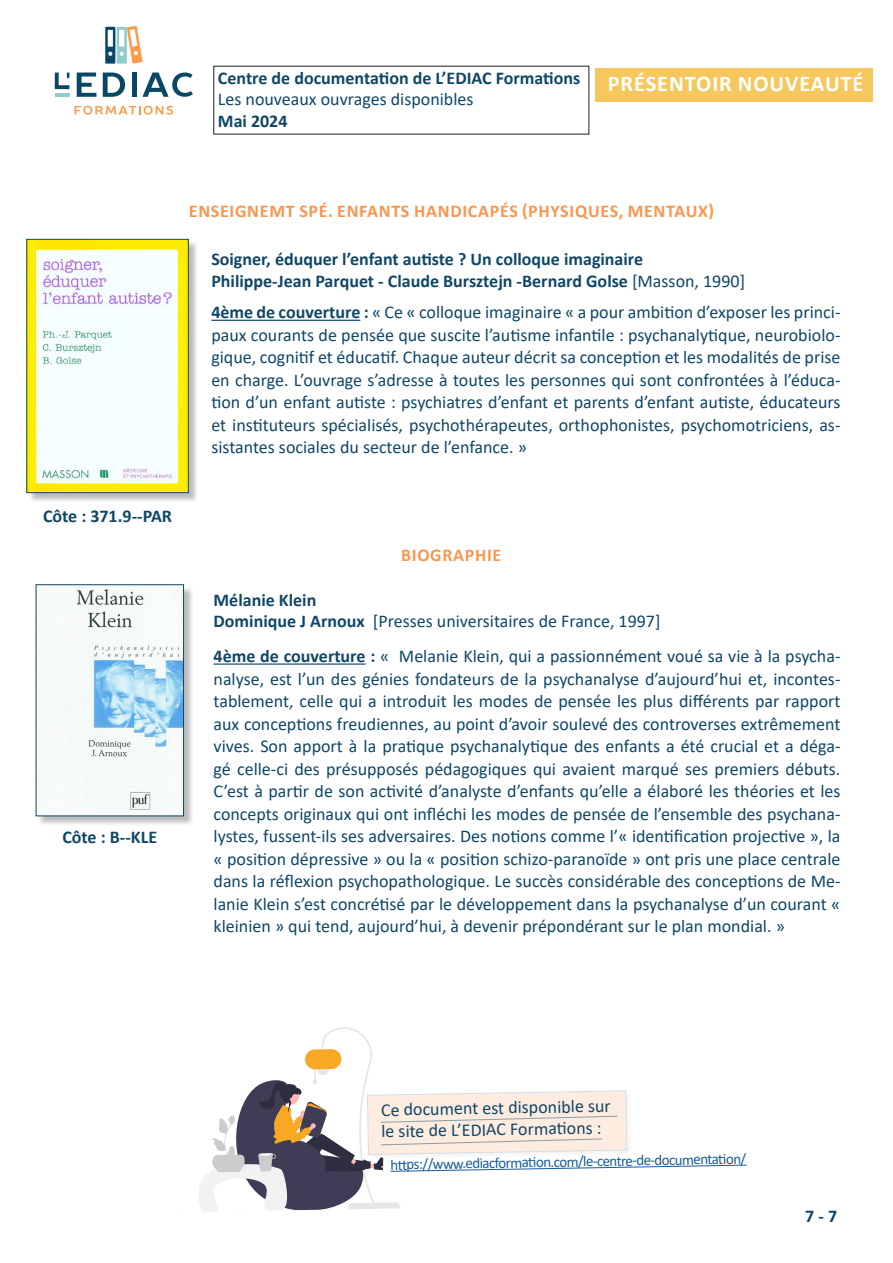
<style>
.page{position:relative;width:893px;height:1263px;background:#fff}
.page>*{position:absolute;margin:0;border:0;box-sizing:border-box;transform-origin:0 0}
.t1{font:700 22.5px "Calibri";letter-spacing:.04em;color:#fff}
.t2{font:18px/22.5px "Calibri";color:#0f4767;text-align:justify}
.t3{font:700 18px "Calibri";color:#104767}
.t4{font:18px/21.6px "Calibri";color:#104767}
.t5{font:700 18px "Calibri";letter-spacing:.04em;color:#f7974f}
.t6{font:700 18px "Calibri";color:#0f4767}
.t7{font:15px "Calibri";color:#175d9e}
.s1{font-weight:400}
.s2{font-weight:700;color:#104767}
.s3{font-weight:700}
</style>
<div class="page">
<div style="left:28px;top:240px;width:171px;height:263px;background:#231f20;opacity:.3"></div>
<img style="left:29px;top:241px;width:158px;height:250px">
<div style="left:27px;top:239px;width:162px;height:254px;border:1px solid #0f4767"></div>
<hr style="left:211px;top:320px;width:149px;height:1px;background:#104767">
<svg style="left:75px;top:106px;width:98px;height:9px"></svg>
<svg style="left:77px;top:73px;width:19px;height:24px"></svg>
<svg style="left:103px;top:73px;width:22px;height:24px"></svg>
<div style="left:132px;top:73px;width:5px;height:24px;background:#0a4766"></div>
<svg style="left:142px;top:73px;width:51px;height:24px"></svg>
<hr style="left:55px;top:93px;width:14px;height:4px;background:#8fcccc">
<svg style="left:55px;top:73px;width:4px;height:12px"></svg>
<svg style="left:55px;top:85px;width:14px;height:4px"></svg>
<svg style="left:105px;top:26px;width:37px;height:38px"></svg>
<div style="left:37px;top:586px;width:157px;height:241px;background:#231f20;opacity:.3"></div>
<img style="left:38px;top:586px;width:144px;height:228px">
<div style="left:36px;top:584px;width:148px;height:232px;border:1px solid #0f4767"></div>
<hr style="left:214px;top:663px;width:152px;height:2px;background:#104767">
<div style="left:596px;top:68px;width:277px;height:34px;background:#f6c75d"></div>
<svg style="left:199px;top:1027px;width:548px;height:184px"></svg>
<p class="t6" style="left:218px;top:65px;width:364px">Centre de documentation de L’EDIAC Formations</p>
<p class="t2" style="left:218px;top:87px;width:257px">Les nouveaux ouvrages disponibles</p>
<p class="t6" style="left:218px;top:108px;width:71px">Mai 2024</p>
<p class="t1" style="left:608px;top:68px;width:257px">PRÉSENTOIR NOUVEAUTÉ</p>
<p class="t5" style="left:189px;top:198px;width:527px">ENSEIGNEMT SPÉ. ENFANTS HANDICAPÉS (PHYSIQUES, MENTAUX)</p>
<p class="t3" style="left:211px;top:247px;width:433px">Soigner, éduquer l’enfant autiste ? Un colloque imaginaire</p>
<p class="t3" style="left:211px;top:268px;width:535px">Philippe-Jean Parquet - Claude Bursztejn -Bernard Golse <span class="s1">[Masson, 1990]</span></p>
<p class="t2" style="left:211px;top:301px;width:631px"><span class="s2">4ème de couverture</span> <span class="s3">:</span> « Ce « colloque imaginaire « a pour ambition d’exposer les princi&shy;paux courants de pensée que suscite l’autisme infantile : psychanalytique, neurobiolo&shy;gique, cognitif et éducatif. Chaque auteur décrit sa conception et les modalités de prise en charge. L’ouvrage s’adresse à toutes les personnes qui sont confrontées à l’éduca&shy;tion d’un enfant autiste : psychiatres d’enfant et parents d’enfant autiste, éducateurs et instituteurs spécialisés, psychothérapeutes, orthophonistes, psychomotriciens, as&shy;sistantes sociales du secteur de l’enfance. »</p>
<p class="t3" style="left:43px;top:503px;width:131px">Côte : 371.9--PAR</p>
<p class="t3" style="left:62px;top:824px;width:96px">Côte : B--KLE</p>
<p class="t5" style="left:401px;top:543px;width:102px">BIOGRAPHIE</p>
<p class="t3" style="left:214px;top:587px;width:104px">Mélanie Klein</p>
<p class="t4" style="left:214px;top:610px;width:448px"><span class="s3">Dominique J Arnoux</span> [Presses universitaires de France, 1997]</p>
<p class="t2" style="left:214px;top:644px;width:628px"><span class="s2">4ème de couverture</span> <span class="s3">:</span> « Melanie Klein, qui a passionnément voué sa vie à la psycha&shy;nalyse, est l’un des génies fondateurs de la psychanalyse d’aujourd’hui et, incontes&shy;tablement, celle qui a introduit les modes de pensée les plus différents par rapport aux conceptions freudiennes, au point d’avoir soulevé des controverses extrêmement vives. Son apport à la pratique psychanalytique des enfants a été crucial et a déga&shy;gé celle-ci des présupposés pédagogiques qui avaient marqué ses premiers débuts.<br>C’est à partir de son activité d’analyste d’enfants qu’elle a élaboré les théories et les concepts originaux qui ont infléchi les modes de pensée de l’ensemble des psychana&shy;lystes, fussent-ils ses adversaires. Des notions comme l’« identification projective », la « position dépressive » ou la « position schizo-paranoïde » ont pris une place centrale dans la réflexion psychopathologique. Le succès considérable des conceptions de Me&shy;lanie Klein s’est concrétisé par le développement dans la psychanalyse d’un courant « kleinien » qui tend, aujourd’hui, à devenir prépondérant sur le plan mondial. »</p>
<p class="t4" style="left:381px;top:1098px;width:231px;rotate:-1deg">Ce document est disponible sur le site de L’EDIAC Formati ons :</p>
<p class="t7" style="left:390px;top:1154px;width:357px;rotate:-1deg">htt ps://www.ediacformati on.com/le-centre-de-documentati on/</p>
<p class="t3" style="left:805px;top:1204px;width:33px">7 - 7</p>
</div>
